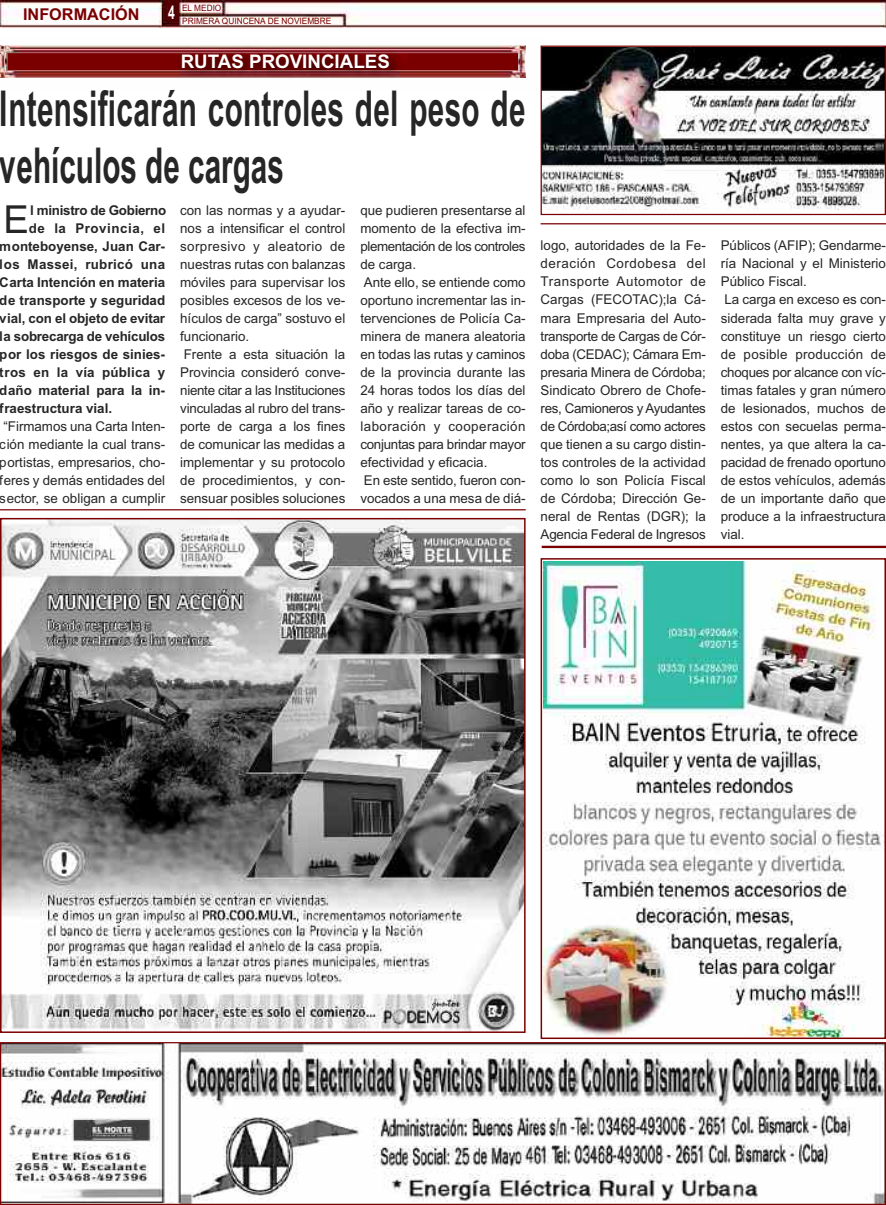
<style>
.page{position:relative;width:886px;height:1205px;background:#fff}
.page>*{position:absolute;margin:0;border:0;box-sizing:border-box;transform-origin:0 0}
.t1{font:700 49.5px/57px "Arial";letter-spacing:.01em;color:#272627;scale:.6 1}
.t2{font:38.62px "Arial";color:#272627}
.t3{font:700 18.75px "Arial";color:#fff}
.t4{font:700 18.75px "Arial";color:#fff;scale:.65 1}
.t5{font:700 16.25px "Arial";color:#7a0000}
.t6{font:13.5px/18px "Arial";color:#272627}
.t7{font:700 13.5px "Arial";color:#272627}
.t8{font:700 13.5px "Arial";letter-spacing:-.02em;color:#272627}
.t9{font:700 13.5px "Arial";letter-spacing:.04em;color:#272627}
.t10{font:8.75px/13.6px "Arial";color:#7a0000;scale:.95 1}
</style>
<div class="page">
<img style="left:0;top:0;width:886px;height:27px">
<img style="left:0;top:45px;width:547px;height:33px">
<img style="left:0;top:46px;width:525px;height:32px">
<hr style="left:542px;top:547px;width:344px;height:1px;background:#7a0000">
<img style="left:2px;top:1044px;width:882px;height:159px">
<div style="left:0;top:1042px;width:886px;height:163px;border:1px solid #7a0000"></div>
<img style="left:543px;top:561px;width:340px;height:475px">
<div style="left:540px;top:558px;width:346px;height:481px;border:2px solid #7a0000"></div>
<img style="left:3px;top:521px;width:519px;height:509px">
<div style="left:0;top:518px;width:525px;height:515px;border:2px solid #7a0000"></div>
<img style="left:542px;top:48px;width:342px;height:162px">
<div style="left:540px;top:46px;width:346px;height:169px;border:1px solid #7a0000"></div>
<hr style="left:0;top:509px;width:526px;height:1px;background:#7a0000">
<hr style="left:540px;top:223px;width:346px;height:1px;background:#7a0000">
<hr style="left:542px;top:546px;width:344px;height:1px;background:#7a0000">
<p class="t5" style="left:23px;top:5px;width:118px">inforMaCión</p>
<p class="t10" style="left:182px;top:1px;width:159px">EL MEDIO<br>PRIMERA QUINCENA DE NOVIEMBRE</p>
<h3 class="t4" style="left:168px;top:1px;width:12px">4</h3>
<h3 class="t3" style="left:181px;top:51px;width:211px">rutas provinCialEs</h3>
<h1 class="t1" style="left:0;top:80px;width:877px">intensificarán controles del peso de vehículos de cargas</h1>
<h2 class="t2" style="left:4px;top:197px;width:27px">E</h2>
<p class="t8" style="left:30px;top:202px;width:138px">l ministro de gobierno</p>
<p class="t6" style="left:180px;top:201px;width:167px">con las normas y a ayudar&shy;nos a intensificar el control sorpresivo y aleatorio de nuestras rutas con balanzas móviles para supervisar los posibles excesos de los ve&shy;hículos de carga” sostuvo el funcionario.<br>Frente a esta situación la<br>Provincia consideró conve&shy;niente citar a las Instituciones vinculadas al rubro del trans&shy;porte de carga a los fines de comunicar las medidas a implementar y su protocolo de procedimientos, y con&shy;sensuar posibles soluciones</p>
<p class="t6" style="left:360px;top:201px;width:167px">que pudieren presentarse al momento de la efectiva im&shy;plementación de los controles de carga.<br>Ante ello, se entiende como oportuno incrementar las in&shy;tervenciones de Policía Ca&shy;minera de manera aleatoria en todas las rutas y caminos de la provincia durante las<br>24 horas todos los días del año y realizar tareas de co&shy;laboración y cooperación conjuntas para brindar mayor efectividad y eficacia.<br>En este sentido, fueron con&shy;vocados a una mesa de diá-</p>
<p class="t9" style="left:29px;top:220px;width:138px">de la provincia, el</p>
<p class="t7" style="left:0;top:238px;width:167px">monteboyense, juan Car-</p>
<p class="t7" style="left:0;top:256px;width:167px">los Massei, rubricó una</p>
<p class="t7" style="left:0;top:274px;width:167px">Carta intención en materia</p>
<p class="t7" style="left:0;top:292px;width:167px">de transporte y seguridad</p>
<p class="t7" style="left:0;top:310px;width:167px">vial, con el objeto de evitar</p>
<p class="t7" style="left:0;top:328px;width:167px">la sobrecarga de vehículos</p>
<p class="t7" style="left:0;top:346px;width:167px">por los riesgos de sinies-</p>
<p class="t7" style="left:0;top:364px;width:167px">tros en la vía pública y</p>
<p class="t7" style="left:0;top:382px;width:167px">daño material para la in-</p>
<p class="t7" style="left:0;top:400px;width:114px">fraestructura vial.</p>
<p class="t6" style="left:0;top:417px;width:167px;text-align:justify">“Firmamos una Carta Inten&shy;ción mediante la cual trans&shy;portistas, empresarios, cho&shy;feres y demás entidades del sector, se obligan a cumplir</p>
<p class="t6" style="left:540px;top:237px;width:167px;text-align:justify">logo, autoridades de la Fe&shy;deración Cordobesa del Transporte Automotor de Cargas (FECOTAC);la Cá&shy;mara Empresaria del Auto&shy;transporte de Cargas de Cór&shy;doba (CEDAC); Cámara Em&shy;presaria Minera de Córdoba; Sindicato Obrero de Chofe&shy;res, Camioneros y Ayudantes de Córdoba;así como actores que tienen a su cargo distin&shy;tos controles de la actividad como lo son Policía Fiscal de Córdoba; Dirección Ge&shy;neral de Rentas (DGR); la Agencia Federal de Ingresos</p>
<p class="t6" style="left:721px;top:237px;width:167px">Públicos (AFIP); Gendarme&shy;ría Nacional y el Ministerio<br>Público Fiscal.<br>La carga en exceso es con&shy;siderada falta muy grave y constituye un riesgo cierto de posible producción de choques por alcance con víc&shy;timas fatales y gran número de lesionados, muchos de estos con secuelas perma&shy;nentes, ya que altera la ca&shy;pacidad de frenado oportuno de estos vehículos, además de un importante daño que produce a la infraestructura vial.</p>
</div>
